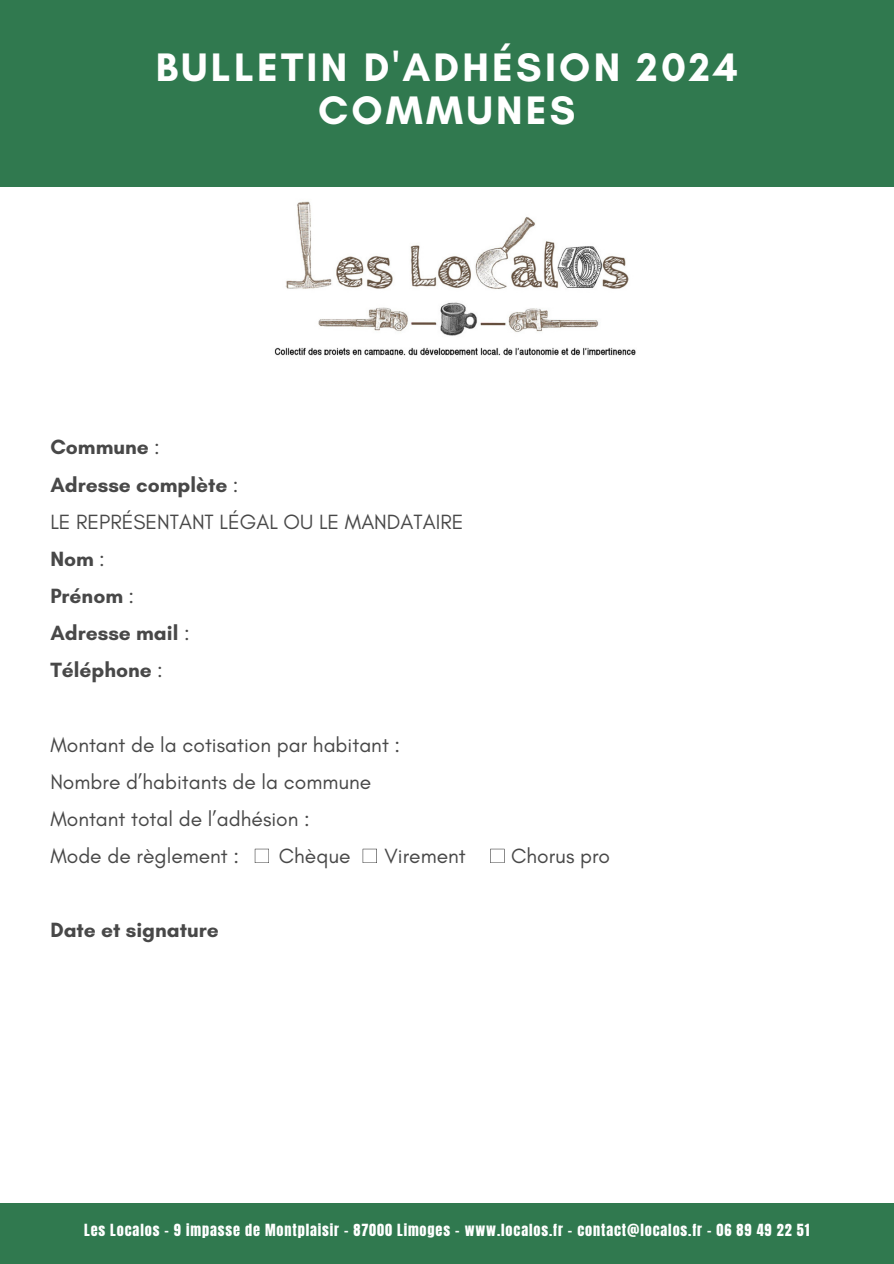
<style>
.page{position:relative;width:894px;height:1264px;background:#fff}
.page>*{position:absolute;margin:0;border:0;box-sizing:border-box;transform-origin:0 0}
.t1{font:700 40.5px "Glacial Indifference";letter-spacing:.08em;color:#fff}
.t2{font:21px "Glacial Indifference";color:#484848}
.t3{font:700 21px "Glacial Indifference";color:#484848}
.t4{font:14.25px "Anton";letter-spacing:.06em;color:#fff}
.s1{font-weight:400}
</style>
<div class="page">
<div style="left:0;top:0;width:893px;height:186px;background:#30794f"></div>
<img style="left:274px;top:201px;width:362px;height:155px">
<div style="left:0;top:1203px;width:893px;height:60px;background:#30794f"></div>
<svg style="left:255px;top:848px;width:14px;height:15px"></svg>
<svg style="left:490px;top:848px;width:14px;height:15px"></svg>
<svg style="left:362px;top:848px;width:15px;height:15px"></svg>
<p class="t1" style="left:156px;top:43px;width:583px">BULLETIN D'ADHÉSION 2024</p>
<p class="t1" style="left:318px;top:86px;width:259px">COMMUNES</p>
<p class="t3" style="left:50px;top:434px;width:111px">Commune <span class="s1">:</span></p>
<p class="t3" style="left:50px;top:471px;width:189px">Adresse complète <span class="s1">:</span></p>
<p class="t2" style="left:50px;top:509px;width:414px">LE REPRÉSENTANT LÉGAL OU LE MANDATAIRE</p>
<p class="t3" style="left:50px;top:546px;width:56px">Nom <span class="s1">:</span></p>
<p class="t3" style="left:50px;top:583px;width:85px">Prénom <span class="s1">:</span></p>
<p class="t3" style="left:50px;top:620px;width:141px">Adresse mail <span class="s1">:</span></p>
<p class="t3" style="left:50px;top:657px;width:114px">Téléphone <span class="s1">:</span></p>
<p class="t2" style="left:50px;top:731px;width:351px">Montant de la cotisation par habitant :</p>
<p class="t2" style="left:50px;top:768px;width:322px">Nombre d’habitants de la commune</p>
<p class="t2" style="left:50px;top:806px;width:261px">Montant total de l’adhésion :</p>
<p class="t2" style="left:50px;top:843px;width:190px">Mode de règlement :</p>
<p class="t2" style="left:279px;top:843px;width:73px">Chèque</p>
<p class="t2" style="left:384px;top:843px;width:83px">Virement</p>
<p class="t2" style="left:511px;top:843px;width:100px">Chorus pro</p>
<p class="t3" style="left:50px;top:917px;width:170px">Date et signature</p>
<p class="t4" style="left:84px;top:1219px;width:726px">Les Localos - 9 impasse de Montplaisir - 87000 Limoges - www.localos.fr - contact@localos.fr - 06 89 49 22 51</p>
</div>
